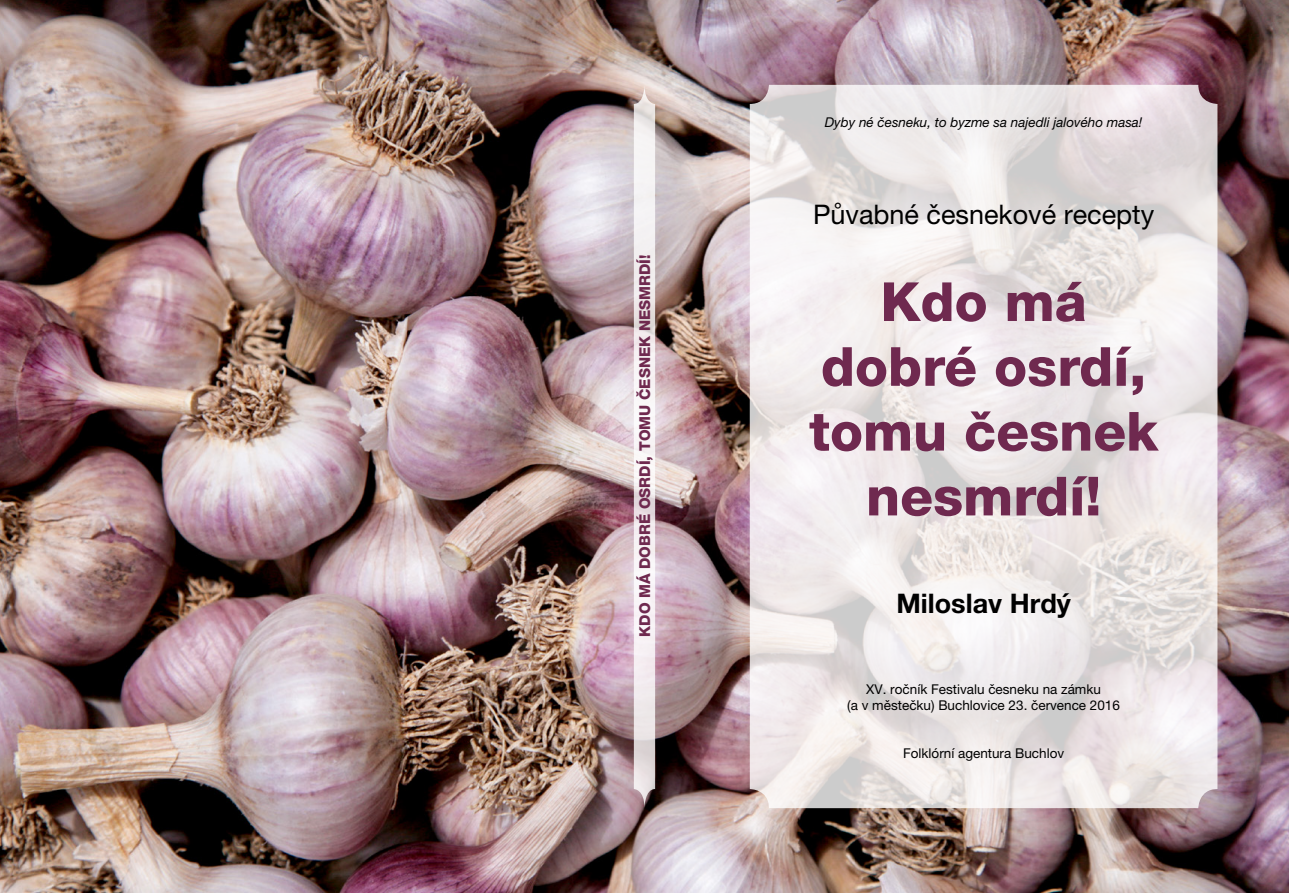
<style>
.page{position:relative;width:1289px;height:893px;background:#fff}
.page>*{position:absolute;margin:0;border:0;box-sizing:border-box;transform-origin:0 0}
.t1{font:800 54px/64.8px "Helvetica Neue LT Pro";color:#6f294f;text-align:center}
.t2{font:27px "Helvetica Neue LT Pro";color:#000}
.t3{font:700 27px "Helvetica Neue LT Pro";color:#000}
.t4{font:800 15px "Helvetica Neue LT Pro";color:#6f294f}
.t5{font:13.5px/16.2px "Helvetica Neue LT Pro";color:#000;text-align:center}
.t6{font:italic 13.5px "Helvetica Neue LT Pro";color:#000}
</style>
<div class="page">
<img style="left:0;top:0;width:1288px;height:893px">
<svg style="left:749px;top:85px;width:468px;height:723px;fill:#efe9e9"></svg>
<svg style="left:634px;top:85px;width:21px;height:723px"></svg>
<p class="t4" style="left:636px;top:637px;width:384px;rotate:-90deg">KDO MÁ DOBRÉ OSRDÍ, TOMU ČESNEK NESMRDÍ!</p>
<p class="t6" style="left:824px;top:114px;width:319px">Dyby né česneku, to byzme sa najedli jalového masa!</p>
<h2 class="t2" style="left:813px;top:198px;width:343px">Půvabné česnekové recepty</h2>
<h1 class="t1" style="left:809px;top:269px;width:351px">Kdo má dobré osrdí, tomu česnek nesmrdí!</h1>
<h2 class="t3" style="left:896px;top:586px;width:176px">Miloslav Hrdý</h2>
<p class="t5" style="left:847px;top:680px;width:274px">XV. ročník Festivalu česneku na zámku<br>(a v městečku) Buchlovice 23. července 2016</p>
<p class="t5" style="left:903px;top:745px;width:163px">Folklórní agentura Buchlov</p>
</div>
